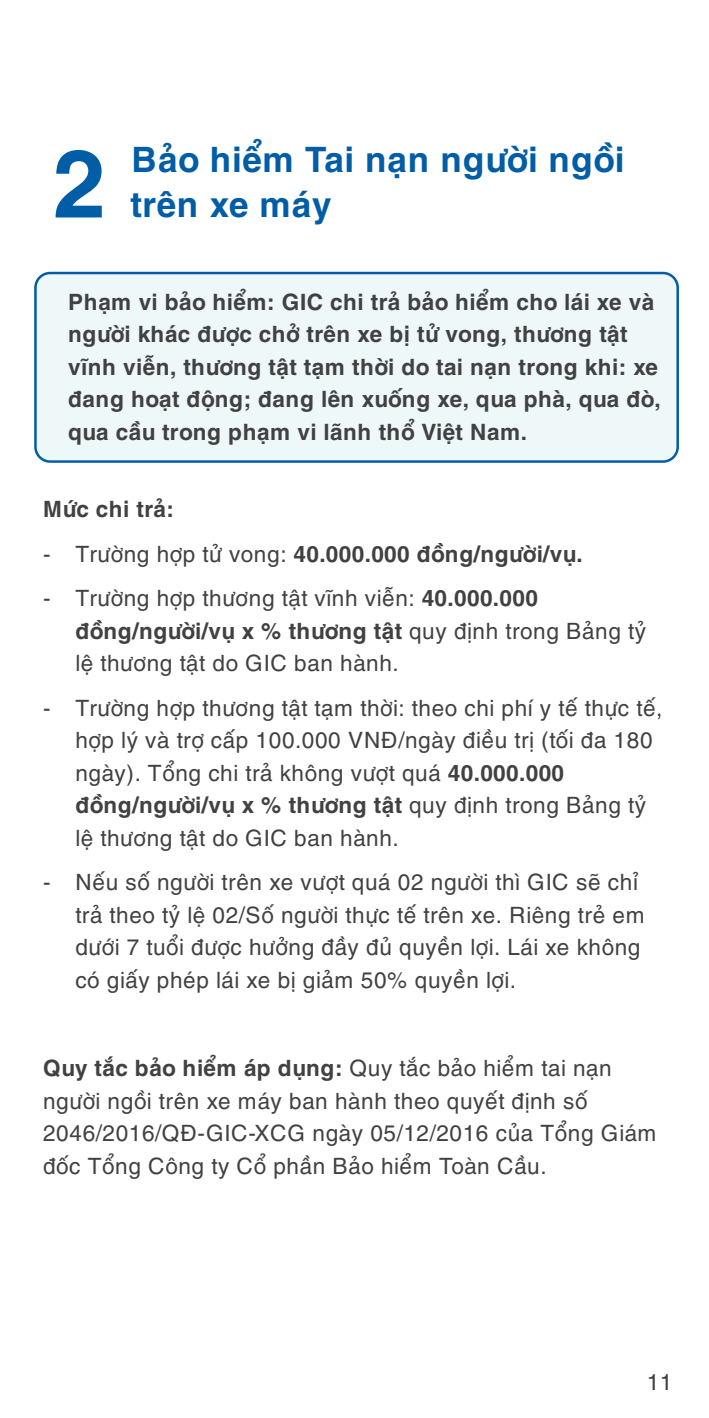
<style>
.page{position:relative;width:709px;height:1418px;background:#fff}
.page>*{position:absolute;margin:0;border:0;box-sizing:border-box;transform-origin:0 0}
.t1{font:700 95px "UTM Helve";color:#005da6}
.t2{font:700 35px/45px "UTM Helve";color:#005da6}
.t3{font:22.5px/32.5px "UTM Helve";color:#414042}
.t4{font:700 22.5px/32.5px "UTM Helve";color:#414042}
.s1{font-weight:400}
.s2{font-weight:700}
</style>
<div class="page">
<div style="left:35px;top:273px;width:642px;height:188px;background:#eef8f9;border-radius:15px"></div>
<div style="left:34px;top:272px;width:645px;height:191px;border:2px solid #005da6;border-radius:15px"></div>
<h1 class="t1" style="left:53px;top:104px;width:56px">2</h1>
<h2 class="t2" style="left:130px;top:133px;width:496px">Bảo hiểm Tai nạn người ngồi trên xe máy</h2>
<p class="t4" style="left:68px;top:282px;width:594px">Phạm vi bảo hiểm: GIC chi trả bảo hiểm cho lái xe và người khác được chở trên xe bị tử vong, thương tật vĩnh viễn, thương tật tạm thời do tai nạn trong khi: xe đang hoạt động; đang lên xuống xe, qua phà, qua đò, qua cầu trong phạm vi lãnh thổ Việt Nam.</p>
<p class="t4" style="left:43px;top:490px;width:133px">Mức chi trả:</p>
<p class="t4" style="left:43px;top:534px;width:541px"><span class="s1">- Trường hợp tử vong:</span> 40.000.000 đồng/người/vụ.</p>
<p class="t3" style="left:75px;top:579px;width:573px;text-indent:-32px">- Trường hợp thương tật vĩnh viễn: <span class="s2">40.000.000 đồng/người/vụ x % thương tật</span> quy định trong Bảng tỷ lệ thương tật do GIC ban hành.</p>
<p class="t3" style="left:75px;top:689px;width:589px;text-indent:-32px">- Trường hợp thương tật tạm thời: theo chi phí y tế thực tế, hợp lý và trợ cấp 100.000 VNĐ/ngày điều trị (tối đa 180 ngày). Tổng chi trả không vượt quá <span class="s2">40.000.000 đồng/người/vụ x % thương tật</span> quy định trong Bảng tỷ lệ thương tật do GIC ban hành.</p>
<p class="t3" style="left:75px;top:863px;width:571px;text-indent:-32px">- Nếu số người trên xe vượt quá 02 người thì GIC sẽ chỉ trả theo tỷ lệ 02/Số người thực tế trên xe. Riêng trẻ em dưới 7 tuổi được hưởng đầy đủ quyền lợi. Lái xe không có giấy phép lái xe bị giảm 50% quyền lợi.</p>
<p class="t3" style="left:43px;top:1049px;width:616px"><span class="s2">Quy tắc bảo hiểm áp dụng:</span> Quy tắc bảo hiểm tai nạn người ngồi trên xe máy ban hành theo quyết định số 2046/2016/QĐ-GIC-XCG ngày 05/12/2016 của Tổng Giám đốc Tổng Công ty Cổ phần Bảo hiểm Toàn Cầu.</p>
<p class="t3" style="left:646px;top:1363px;width:28px">11</p>
</div>
